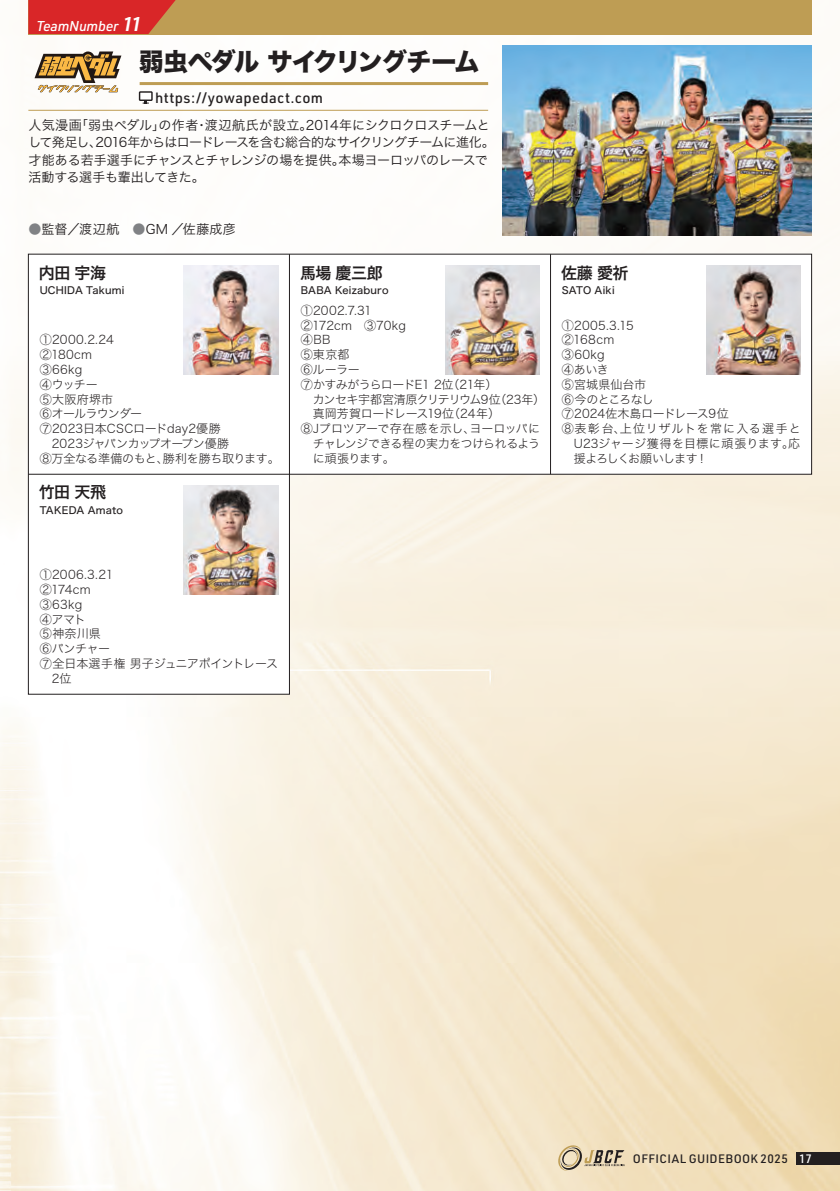
<style>
.page{position:relative;width:840px;height:1191px;background:#fff}
.page>*{position:absolute;margin:0;border:0;box-sizing:border-box;transform-origin:0 0}
.t1{font:25px "Hira Kaku Std W8";letter-spacing:-.05em;color:#231f20}
.t2{font:16px "Hira Kaku Std W6";letter-spacing:-.025em;color:#231f20}
.t3{font:500 14.6px "URWDIN";letter-spacing:.025em;color:#231f20}
.t4{font:italic 500 14px "URWDIN";letter-spacing:-.015em;color:#fff}
.t5{font:13px/17.4px "Hira Kaku Std W3";letter-spacing:-.03em;color:#231f20}
.t6{font:13px "Hira Kaku Std W3";letter-spacing:.025em;color:#231f20}
.t7{font:12px/14.8px "Hira Kaku Std W2";letter-spacing:-.01em;color:#231f20}
.t8{font:12px "Hira Kaku Std W2";letter-spacing:-.04em;color:#231f20}
.t9{font:12px "Hira Kaku Std W2";letter-spacing:.01em;color:#231f20}
.t10{font:500 12px "URWDIN";letter-spacing:.035em;color:#231f20}
.t11{font:12px "Hira Kaku Std W2";letter-spacing:-.045em;color:#231f20}
.t12{font:12px "Hira Kaku Std W2";letter-spacing:-.03em;color:#231f20}
.t13{font:12px "Hira Kaku Std W2";letter-spacing:.09em;color:#231f20}
.t14{font:12px "Hira Kaku Std W2";letter-spacing:-.08em;color:#231f20}
.t15{font:12px "Hira Kaku Std W2";letter-spacing:-.07em;color:#231f20}
.t16{font:10px "Hira Kaku Std W5";letter-spacing:.02em;color:#231f20}
.s1{font-weight:600;font-size:19.6px}
.s2{color:#808285}
.s3{color:#fff}
</style>
<div class="page">
<img style="left:0;top:0;width:839px;height:1191px">
<div style="left:28px;top:0;width:783px;height:34px;background:#be9d54"></div>
<svg style="left:28px;top:0;width:147px;height:34px;background:#d6302b"></svg>
<svg style="left:27px;top:253px;width:785px;height:442px"></svg>
<hr style="left:139px;top:82px;width:349px;height:3px;background:#be9d54">
<hr style="left:28px;top:110px;width:460px;height:1px;background:#be9d54">
<hr style="left:549px;top:254px;width:1px;height:220px;background:#231f20">
<hr style="left:289px;top:254px;width:1px;height:220px;background:#231f20">
<hr style="left:28px;top:474px;width:261px;height:1px;background:#231f20">
<img style="left:184px;top:265px;width:94px;height:110px">
<img style="left:184px;top:485px;width:94px;height:110px">
<img style="left:445px;top:265px;width:94px;height:110px">
<img style="left:705px;top:265px;width:94px;height:110px">
<svg style="left:35px;top:51px;width:86px;height:41px"></svg>
<div style="left:139px;top:92px;width:13px;height:8px;background:#fff"></div>
<div style="left:139px;top:91px;width:14px;height:10px;border:1px solid #231f20"></div>
<svg style="left:143px;top:99px;width:5px;height:5px"></svg>
<img style="left:502px;top:45px;width:309px;height:190px">
<svg style="left:557px;top:1143px;width:67px;height:28px;background:#cbbb9e"></svg>
<div style="left:796px;top:1152px;width:43px;height:12px;background:#231f20"></div>
<p class="t4" style="left:36px;top:16px;width:106px">TeamNumber <span class="s1">11</span></p>
<h1 class="t1" style="left:139px;top:47px;width:342px">弱虫ペダル サイクリングチーム</h1>
<p class="t3" style="left:155px;top:88px;width:169px">https://yowapedact.com</p>
<p class="t5" style="left:28px;top:116px;width:467px">人気漫画「弱虫ペダル」の作者・渡辺航氏が設立。2014年にシクロクロスチームとして発足し、2016年からはロードレースを含む総合的なサイクリングチームに進化。才能ある若手選手にチャンスとチャレンジの場を提供。本場ヨーロッパのレースで活動する選手も輩出してきた。</p>
<p class="t6" style="left:28px;top:220px;width:209px"><span class="s2">●</span>監督／渡辺航　<span class="s2">●</span>GM ／佐藤成彦</p>
<h2 class="t2" style="left:39px;top:260px;width:69px">内田 宇海</h2>
<p class="t16" style="left:40px;top:282px;width:86px">UCHIDA Takumi</p>
<p class="t7" style="left:40px;top:332px;width:241px">①2000.2.24<br>②180cm<br>③66kg<br>④ウッチー<br>⑤大阪府堺市<br>⑥オールラウンダー<br>⑦2023日本CSCロードday2優勝<br>　2023ジャパンカップオープン優勝<br>⑧万全なる準備のもと、勝利を勝ち取ります。</p>
<h2 class="t2" style="left:39px;top:480px;width:69px">竹田 天飛</h2>
<p class="t16" style="left:40px;top:502px;width:85px">TAKEDA Amato</p>
<p class="t7" style="left:40px;top:567px;width:75px">①2006.3.21</p>
<p class="t7" style="left:40px;top:582px;width:53px">②174cm</p>
<p class="t7" style="left:40px;top:596px;width:44px">③63kg</p>
<p class="t7" style="left:40px;top:611px;width:48px">④アマト</p>
<p class="t7" style="left:40px;top:626px;width:63px">⑤神奈川県</p>
<p class="t7" style="left:40px;top:641px;width:72px">⑥パンチャー</p>
<p class="t7" style="left:40px;top:656px;width:240px">⑦全日本選手権 男子ジュニアポイントレース</p>
<p class="t7" style="left:52px;top:670px;width:21px">2位</p>
<h2 class="t2" style="left:300px;top:260px;width:84px">馬場 慶三郎</h2>
<p class="t16" style="left:300px;top:282px;width:89px">BABA Keizaburo</p>
<p class="t7" style="left:300px;top:302px;width:73px">①2002.7.31</p>
<p class="t7" style="left:300px;top:317px;width:106px">②172cm　③70kg</p>
<p class="t7" style="left:300px;top:332px;width:31px">④BB</p>
<p class="t7" style="left:300px;top:347px;width:50px">⑤東京都</p>
<p class="t7" style="left:300px;top:362px;width:60px">⑥ルーラー</p>
<p class="t11" style="left:300px;top:375px;width:198px">⑦かすみがうらロードE1 2位（21年）</p>
<p class="t8" style="left:312px;top:390px;width:234px">カンセキ宇都宮清原クリテリウム9位（23年）</p>
<p class="t12" style="left:300px;top:405px;width:200px">　真岡芳賀ロードレース19位（24年）</p>
<p class="t7" style="left:300px;top:421px;width:241px">⑧Jプロツアーで存在感を示し、ヨーロッパに</p>
<p class="t8" style="left:312px;top:434px;width:229px">チャレンジできる程の実力をつけられるよう</p>
<p class="t7" style="left:312px;top:450px;width:83px">に頑張ります。</p>
<h2 class="t2" style="left:560px;top:260px;width:69px">佐藤 愛祈</h2>
<p class="t16" style="left:561px;top:282px;width:54px">SATO Aiki</p>
<p class="t7" style="left:561px;top:317px;width:73px">①2005.3.15</p>
<p class="t7" style="left:561px;top:332px;width:54px">②168cm</p>
<p class="t7" style="left:561px;top:347px;width:44px">③60kg</p>
<p class="t7" style="left:561px;top:362px;width:48px">④あいき</p>
<p class="t9" style="left:561px;top:375px;width:86px">⑤宮城県仙台市</p>
<p class="t15" style="left:561px;top:390px;width:93px">⑥今のところなし</p>
<p class="t7" style="left:561px;top:406px;width:168px">⑦2024佐木島ロードレース9位</p>
<p class="t13" style="left:561px;top:419px;width:240px">⑧表彰台、上位リザルトを常に入る選手と</p>
<p class="t9" style="left:573px;top:434px;width:227px">U23ジャージ獲得を目標に頑張ります。応</p>
<p class="t14" style="left:573px;top:449px;width:135px">援よろしくお願いします！</p>
<p class="t10" style="left:632px;top:1150px;width:180px">OFFICIAL GUIDEBOOK 2025 <span class="s3">17</span></p>
</div>
